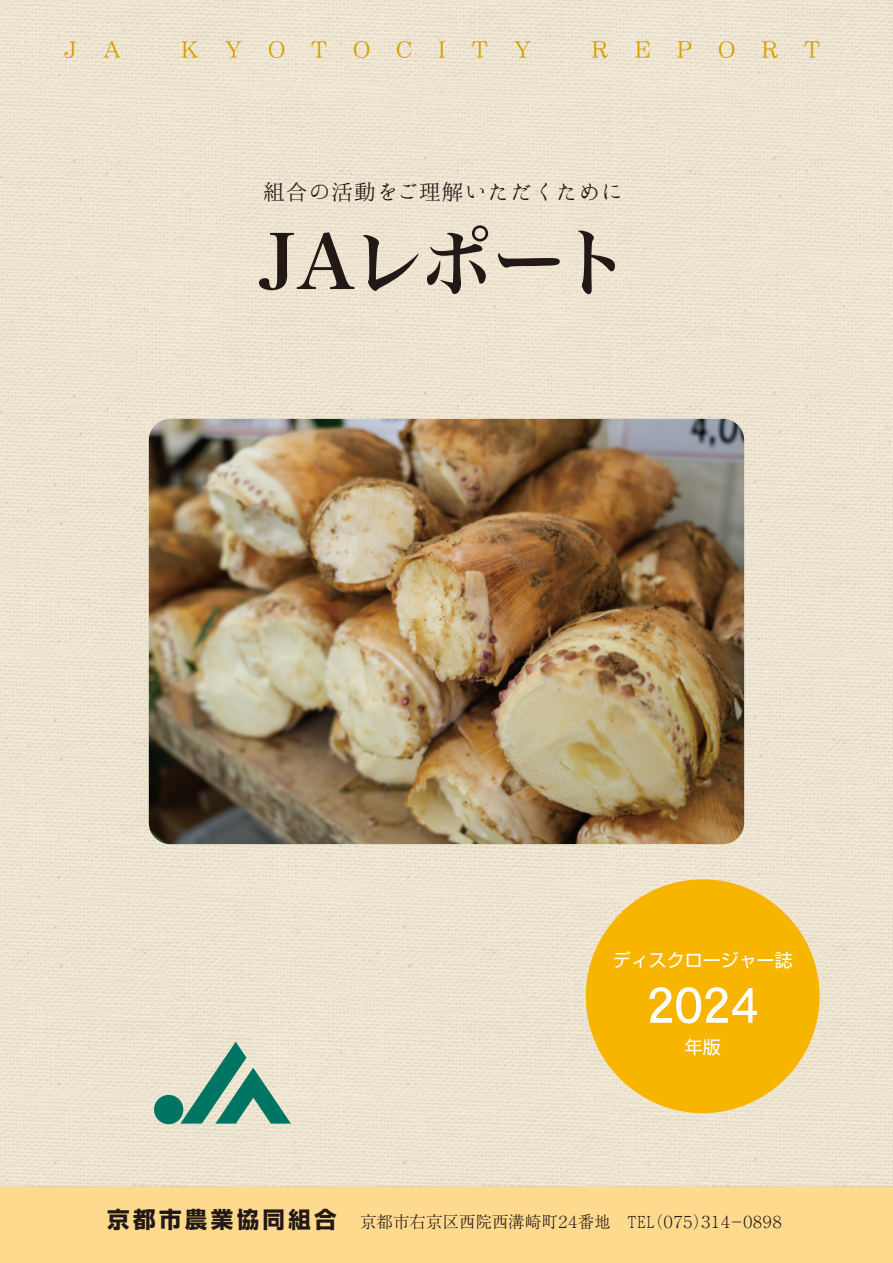
<style>
.page{position:relative;width:893px;height:1263px;background:#fff}
.page>*{position:absolute;margin:0;border:0;box-sizing:border-box;transform-origin:0 0}
.t1{font:75px "Hira Min Pro W6";letter-spacing:-.07em;color:#221815}
.t2{font:55.5px "DFHS Gothic Std W5";color:#fff}
.t3{font:27px "DF Mincho P Std W3";letter-spacing:.93em;color:#d3a000}
.t4{font:24px "Hannari Mincho";letter-spacing:-.05em;color:#221815}
.t5{font:18px "Shin Go Pro";color:#fff}
.t6{font:300 16.5px "Ryumin Pro";letter-spacing:-.085em;color:#221815}
.s1{font-family:"Shin Go Pro";font-weight:700;font-size:22.5px}
</style>
<div class="page">
<div style="left:0;top:1186px;width:893px;height:77px;background:#fdda8e"></div>
<div style="left:0;top:0;width:893px;height:1186px;background:#ede4d1"></div>
<img style="left:149px;top:419px;width:595px;height:425px">
<div style="left:154px;top:1095px;width:29px;height:29px;background:#007564;border-radius:50%"></div>
<svg style="left:180px;top:1042px;width:111px;height:81px"></svg>
<div style="left:586px;top:879px;width:234px;height:234px;background:#f8b500;border-radius:50%"></div>
<h3 class="t3" style="left:64px;top:34px;width:59px">J A</h3>
<h3 class="t3" style="left:180px;top:34px;width:353px">KYOTOCITY</h3>
<h3 class="t3" style="left:591px;top:34px;width:231px">REPORT</h3>
<h3 class="t4" style="left:263px;top:179px;width:364px">組合の活動をご理解いただくために</h3>
<h1 class="t1" style="left:258px;top:196px;width:374px">JAレポート</h1>
<p class="t5" style="left:613px;top:945px;width:182px">ディスクロージャー誌</p>
<h2 class="t2" style="left:647px;top:974px;width:113px">2024</h2>
<p class="t5" style="left:685px;top:1033px;width:37px">年版</p>
<p class="t6" style="left:107px;top:1208px;width:679px"><span class="s1">京都市農業協同組合</span> 京都市右京区西院西溝崎町２４番地　ＴＥＬ（０７５）３１４－０８９８</p>
</div>
